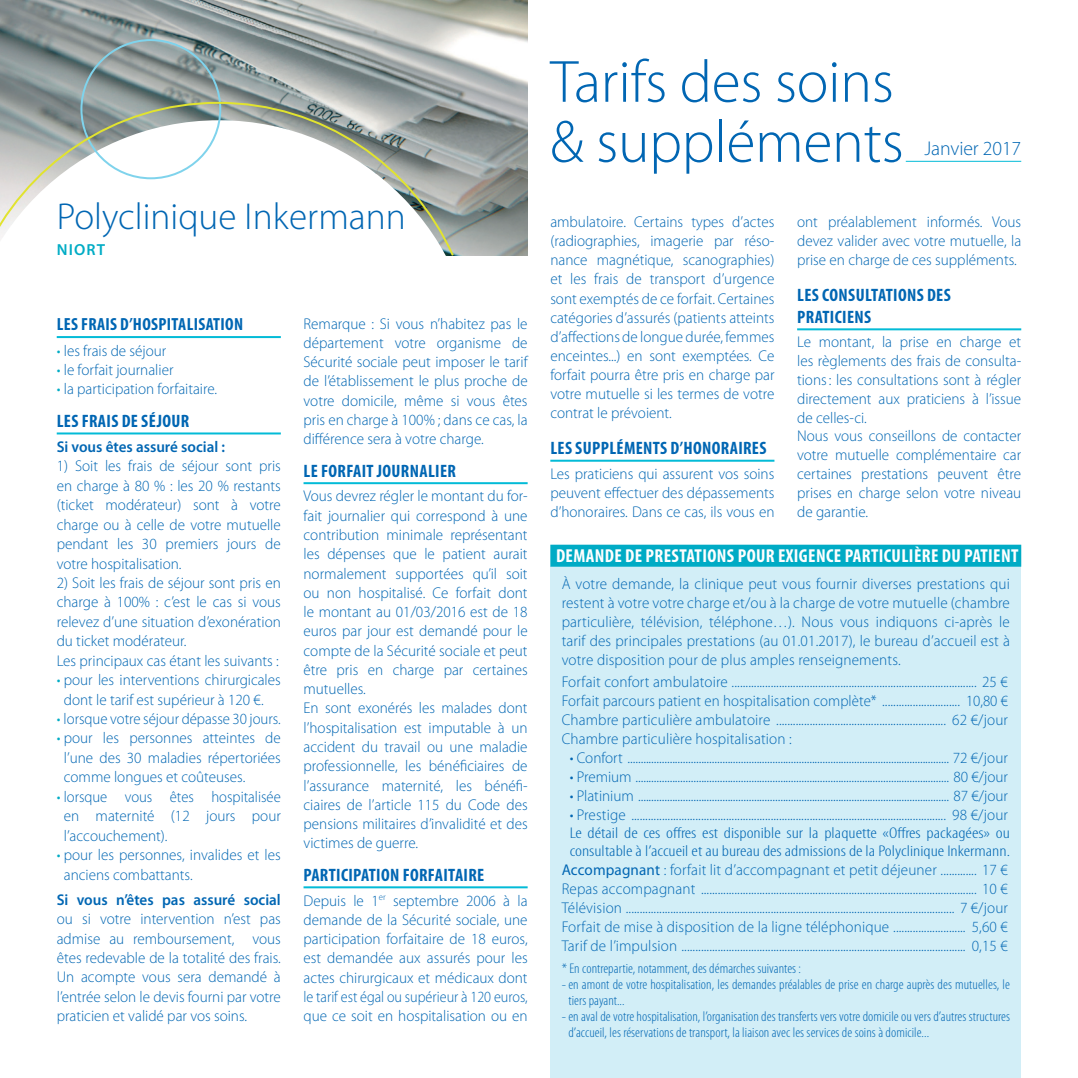
<style>
.page{position:relative;width:1078px;height:1078px;background:#fff}
.page>*{position:absolute;margin:0;border:0;box-sizing:border-box;transform-origin:0 0}
.TITRE{font:300 60px/60px "Myriad Pro";letter-spacing:-.005em;color:#0166b3}
.NOM_CLINIQUE{font:300 37.6px "Myriad Pro";color:#0166b3}
.DATE{font:300 20px "Myriad Pro";letter-spacing:-.005em;color:#0166b3}
.TITRES_SUPP_HOTELIER{font:700 condensed 18.8px "Myriad Pro";letter-spacing:.02em;color:#fff}
.SOUS_TITRES{font:700 condensed 18px/21.8px "Myriad Pro";letter-spacing:.02em;color:#0166b3}
.SOUS_TITRES-2{font:700 condensed 17.6px "Myriad Pro";letter-spacing:.02em;color:#0166b3}
.VILLE{font:600 16px "Myriad Pro";letter-spacing:.07em;color:#00acc5}
.TEXTE{font:300 15.6px/19.2px "Myriad Pro";color:#0166b3;text-align:justify}
.TEXTE-2{font:300 condensed 15.6px/18px "Myriad Pro";color:#0166b3;scale:1.25 1}
.TEXTE-3{font:300 15.6px "Myriad Pro";color:#0166b3;scale:.95 1}
.TEXTE-4{font:300 15.6px/19.4px "Myriad Pro";color:#0166b3;text-align:justify;scale:.94 1}
.TEXTE-5{font:600 15.6px "Myriad Pro";color:#0166b3}
.TEXTE-6{font:300 condensed 14px/16px "Myriad Pro";letter-spacing:.005em;color:#0166b3;scale:1.05 1}
.s1{color:#00acc5}
.s2{font-weight:600}
.s3{font-weight:400}
</style>
<div class="page">
<img style="left:0;top:0;width:527px;height:255px">
<svg style="left:56px;top:120px;width:420px;height:365px"></svg>
<hr style="left:57px;top:336px;width:224px;height:2px;background:#03bbd7">
<hr style="left:57px;top:432px;width:224px;height:2px;background:#03bbd7">
<hr style="left:303px;top:482px;width:224px;height:2px;background:#03bbd7">
<hr style="left:303px;top:886px;width:224px;height:2px;background:#03bbd7">
<hr style="left:550px;top:459px;width:224px;height:2px;background:#03bbd7">
<hr style="left:797px;top:328px;width:223px;height:2px;background:#03bbd7">
<svg style="left:0;top:101px;width:455px;height:157px"></svg>
<div style="left:550px;top:566px;width:470px;height:511px;background:#d2eef7"></div>
<div style="left:550px;top:544px;width:470px;height:22px;background:#00abc5"></div>
<hr style="left:905px;top:161px;width:115px;height:1px;background:#03bbd7">
<p class="NOM_CLINIQUE" style="left:57px;top:193px;width:350px">Polyclinique Inkermann</p>
<p class="VILLE" style="left:57px;top:240px;width:50px">NIORT</p>
<p class="SOUS_TITRES-2" style="left:57px;top:313px;width:188px">LES FRAIS D’HOSPITALISATION</p>
<p class="TEXTE" style="left:57px;top:340px;width:111px"><span class="s1">•</span> les frais de séjour</p>
<p class="TEXTE" style="left:57px;top:360px;width:118px"><span class="s1">•</span> le forfait journalier</p>
<p class="TEXTE" style="left:57px;top:379px;width:162px"><span class="s1">•</span> la participation forfaitaire.</p>
<p class="SOUS_TITRES" style="left:57px;top:409px;width:134px">LES FRAIS DE SÉJOUR</p>
<p class="TEXTE-5" style="left:57px;top:436px;width:170px">Si vous êtes assuré social :</p>
<p class="TEXTE" style="left:57px;top:456px;width:225px">1) Soit les frais de séjour sont pris en charge à 80 % : les 20 % restants (ticket modérateur) sont à votre charge ou à celle de votre mutuelle pendant les 30 premiers jours de votre hospitalisation.</p>
<p class="TEXTE" style="left:57px;top:572px;width:225px">2) Soit les frais de séjour sont pris en charge à 100% : c’est le cas si vous relevez d’une situation d’exonération du ticket modérateur.</p>
<p class="TEXTE" style="left:57px;top:650px;width:223px">Les principaux cas étant les suivants :</p>
<p class="TEXTE" style="left:64px;top:670px;width:218px;text-indent:-7px"><span class="s1">•</span> pour les interventions chirurgicales dont le tarif est supérieur à 120 €.</p>
<p class="TEXTE-3" style="left:57px;top:709px;width:237px"><span class="s1">•</span> lorsque votre séjour dépasse 30 jours.</p>
<p class="TEXTE" style="left:64px;top:728px;width:218px;text-indent:-7px"><span class="s1">•</span> pour les personnes atteintes de l’une des 30 maladies répertoriées comme longues et coûteuses.</p>
<p class="TEXTE-4" style="left:64px;top:786px;width:232px;text-indent:-7px"><span class="s1">•</span> lorsque vous êtes hospitalisée en maternité (12 jours pour l’accouchement).</p>
<p class="TEXTE" style="left:64px;top:844px;width:218px;text-indent:-7px"><span class="s1">•</span> pour les personnes, invalides et les anciens combattants.</p>
<p class="TEXTE" style="left:57px;top:889px;width:225px"><span class="s2">Si vous n’êtes pas assuré social </span>ou si votre intervention n’est pas admise au remboursement, vous êtes redevable de la totalité des frais.<br>Un acompte vous sera demandé à l’entrée selon le devis fourni par votre praticien et validé par vos soins.</p>
<p class="TEXTE" style="left:303px;top:313px;width:225px">Remarque : Si vous n’habitez pas le département votre organisme de Sécurité sociale peut imposer le tarif de l’établissement le plus proche de votre domicile, même si vous êtes pris en charge à 100% ; dans ce cas, la différence sera à votre charge.</p>
<p class="SOUS_TITRES" style="left:303px;top:459px;width:154px">LE FORFAIT JOURNALIER</p>
<p class="TEXTE" style="left:303px;top:486px;width:225px">Vous devrez régler le montant du for&shy;fait journalier qui correspond à une contribution minimale représentant les dépenses que le patient aurait normalement supportées qu’il soit ou non hospitalisé. Ce forfait dont le montant au 01/03/2016 est de 18 euros par jour est demandé pour le compte de la Sécurité sociale et peut être pris en charge par certaines mutuelles.</p>
<p class="TEXTE" style="left:303px;top:698px;width:225px">En sont exonérés les malades dont l’hospitalisation est imputable à un accident du travail ou une maladie professionnelle, les bénéficiaires de l’assurance maternité, les bénéfi&shy;ciaires de l’article 115 du Code des pensions militaires d’invalidité et des victimes de guerre.</p>
<p class="SOUS_TITRES" style="left:303px;top:863px;width:182px">PARTICIPATION FORFAITAIRE</p>
<p class="TEXTE" style="left:303px;top:890px;width:225px">Depuis le 1<sup>er</sup> septembre 2006 à la demande de la Sécurité sociale, une participation forfaitaire de 18 euros, est demandée aux assurés pour les actes chirurgicaux et médicaux dont le tarif est égal ou supérieur à 120 euros, que ce soit en hospitalisation ou en</p>
<p class="TITRE" style="left:550px;top:51px;width:355px">Tarifs des soins &amp; suppléments</p>
<p class="DATE" style="left:924px;top:136px;width:98px">Janvier 2017</p>
<p class="TEXTE" style="left:550px;top:212px;width:225px">ambulatoire. Certains types d’actes (radiographies, imagerie par réso&shy;nance magnétique, scanographies) et les frais de transport d’urgence sont exemptés de ce forfait. Certaines catégories d’assurés (patients atteints d’affections de longue durée, femmes enceintes...) en sont exemptées. Ce forfait pourra être pris en charge par votre mutuelle si les termes de votre contrat le prévoient.</p>
<p class="SOUS_TITRES" style="left:550px;top:436px;width:218px">LES SUPPLÉMENTS D’HONORAIRES</p>
<p class="TEXTE" style="left:550px;top:464px;width:225px">Les praticiens qui assurent vos soins peuvent effectuer des dépassements d’honoraires. Dans ce cas, ils vous en</p>
<p class="TEXTE" style="left:797px;top:212px;width:225px">ont préalablement informés. Vous devez valider avec votre mutuelle, la prise en charge de ces suppléments.</p>
<p class="SOUS_TITRES" style="left:797px;top:283px;width:155px">LES CONSULTATIONS DES<br>PRATICIENS</p>
<p class="TEXTE" style="left:797px;top:332px;width:225px">Le montant, la prise en charge et les règlements des frais de consulta&shy;tions: les consultations sont à régler directement aux praticiens à l’issue de celles-ci.</p>
<p class="TEXTE" style="left:797px;top:426px;width:225px">Nous vous conseillons de contacter votre mutuelle complémentaire car certaines prestations peuvent être prises en charge selon votre niveau de garantie.</p>
<p class="TITRES_SUPP_HOTELIER" style="left:556px;top:543px;width:464px">DEMANDE DE PRESTATIONS POUR EXIGENCE PARTICULIÈRE DU PATIENT</p>
<p class="TEXTE" style="left:561px;top:574px;width:449px">À votre demande, la clinique peut vous fournir diverses prestations qui restent à votre votre charge et/ou à la charge de votre mutuelle (chambre particulière, télévision, téléphone…). Nous vous indiquons ci-après le tarif des principales prestations (au 01.01.2017), le bureau d’accueil est à votre disposition pour de plus amples renseignements.</p>
<p class="TEXTE" style="left:561px;top:672px;width:448px">Forfait confort ambulatoire ........................................................................................ 25 €</p>
<p class="TEXTE-3" style="left:561px;top:691px;width:471px">Forfait parcours patient en hospitalisation complète* ............................ 10,80 €</p>
<p class="TEXTE" style="left:561px;top:710px;width:448px">Chambre particulière ambulatoire ............................................................. 62 €/jour</p>
<p class="TEXTE" style="left:561px;top:729px;width:231px">Chambre particulière hospitalisation :</p>
<p class="TEXTE" style="left:569px;top:748px;width:440px">• Confort .......................................................................................................................... 72 €/jour</p>
<p class="TEXTE" style="left:569px;top:767px;width:440px">• Premium ....................................................................................................................... 80 €/jour</p>
<p class="TEXTE" style="left:569px;top:786px;width:440px">• Platinium ...................................................................................................................... 87 €/jour</p>
<p class="TEXTE" style="left:569px;top:805px;width:440px">• Prestige ................................................................................................................. 98 €/jour</p>
<p class="TEXTE-2" style="left:569px;top:823px;width:353px">Le détail de ces offres est disponible sur la plaquette «Offres packagées» ou consultable à l’accueil et au bureau des admissions de la Polyclinique Inkermann.</p>
<p class="TEXTE" style="left:561px;top:860px;width:448px"><span class="s3">Accompagnant</span> : forfait lit d’accompagnant et petit déjeuner ............. 17 €</p>
<p class="TEXTE" style="left:561px;top:879px;width:448px">Repas accompagnant ................................................................................................... 10 €</p>
<p class="TEXTE" style="left:561px;top:898px;width:448px">Télévision ...................................................................................................................... 7 €/jour</p>
<p class="TEXTE" style="left:561px;top:917px;width:448px">Forfait de mise à disposition de la ligne téléphonique .......................... 5,60 €</p>
<p class="TEXTE" style="left:561px;top:936px;width:448px">Tarif de l’impulsion ...................................................................................................... 0,15 €</p>
<p class="TEXTE-6" style="left:561px;top:960px;width:229px">* En contrepartie, notamment, des démarches suivantes :</p>
<p class="TEXTE-6" style="left:568px;top:976px;width:422px;text-indent:-7px">- en amont de votre hospitalisation, les demandes préalables de prise en charge auprès des mutuelles, le tiers payant...</p>
<p class="TEXTE-6" style="left:568px;top:1008px;width:422px;text-indent:-7px">- en aval de votre hospitalisation, l’organisation des transferts vers votre domicile ou vers d’autres structures d’accueil, les réservations de transport, la liaison avec les services de soins à domicile...</p>
</div>
